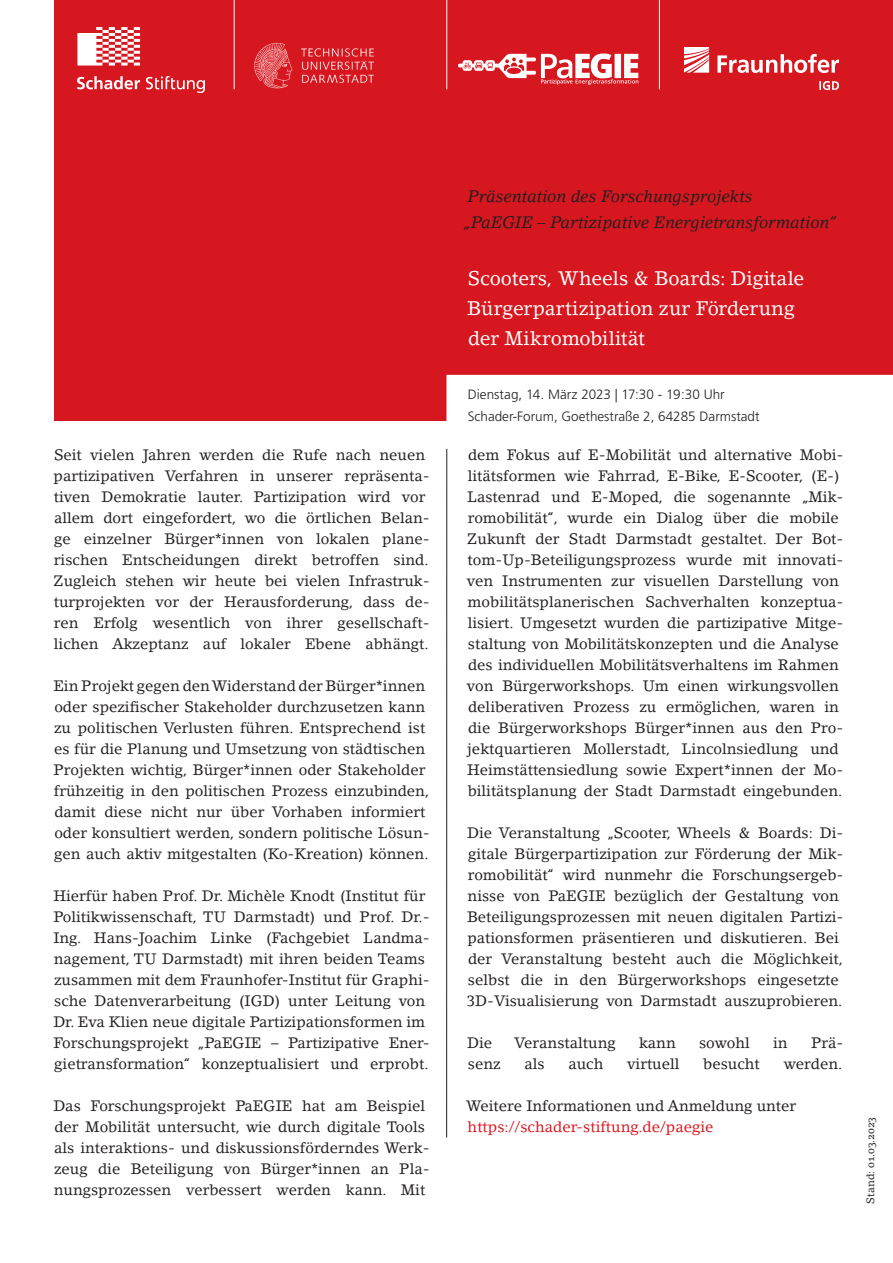
<style>
.page{position:relative;width:893px;height:1263px;background:#fff}
.page>*{position:absolute;margin:0;border:0;box-sizing:border-box;transform-origin:0 0}
.T1_Tagung_Subline{font:19.5px/30px "Lino Letter Std";color:#fff}
.T1_Tagung{font:italic 16.5px "Lino Letter Std";color:#231f20}
.t1{font:15px/21px "Lino Letter Std";color:#231f20}
.t2{font:15px "Lino Letter Std";color:#d7171f}
.T1_Tagung_Datum_Adre{font:300 13.5px "Frutiger";color:#231f20}
.t3{font:10.5px "Lino Letter Std";color:#231f20}
</style>
<div class="page">
<div style="left:54px;top:0;width:839px;height:421px;background:#d7171f"></div>
<img style="left:77px;top:28px;width:127px;height:65px">
<hr style="left:446px;top:449px;width:1px;height:688px;background:#231f20">
<hr style="left:234px;top:0;width:1px;height:89px;background:#fff">
<hr style="left:446px;top:0;width:1px;height:89px;background:#fff">
<img style="left:239px;top:33px;width:157px;height:65px">
<img style="left:459px;top:49px;width:180px;height:39px">
<hr style="left:659px;top:0;width:1px;height:89px;background:#fff">
<img style="left:685px;top:47px;width:154px;height:43px">
<p class="t1" style="left:53px;top:444px;width:378px">Seit vielen Jahren werden die Rufe nach neuen partizipativen Verfahren in unserer repräsenta&shy;tiven Demokratie lauter. Partizipation wird vor allem dort eingefordert, wo die örtlichen Belan&shy;ge einzelner Bürger*innen von lokalen plane&shy;rischen Entscheidungen direkt betroffen sind.<br>Zugleich stehen wir heute bei vielen Infrastruk&shy;turprojekten vor der Herausforderung, dass de&shy;ren Erfolg wesentlich von ihrer gesellschaft&shy;lichen Akzeptanz auf lokaler Ebene abhängt.</p>
<p class="t1" style="left:53px;top:675px;width:378px">Ein Projekt gegen den Widerstand der Bürger*innen oder spezifischer Stakeholder durchzusetzen kann zu politischen Verlusten führen. Entsprechend ist es für die Planung und Umsetzung von städtischen Projekten wichtig, Bürger*innen oder Stakeholder frühzeitig in den politischen Prozess einzubinden, damit diese nicht nur über Vorhaben informiert oder konsultiert werden, sondern politische Lösun&shy;gen auch aktiv mitgestalten (Ko-Kreation) können.</p>
<p class="t1" style="left:53px;top:885px;width:378px">Hierfür haben Prof. Dr. Michèle Knodt (Institut für Politikwissenschaft, TU Darmstadt) und Prof. Dr.- Ing. Hans-Joachim Linke (Fachgebiet Landma&shy;nagement, TU Darmstadt) mit ihren beiden Teams zusammen mit dem Fraunhofer-Institut für Graphi&shy;sche Datenverarbeitung (IGD) unter Leitung von Dr. Eva Klien neue digitale Partizipationsformen im Forschungsprojekt „PaEGIE – Partizipative Ener&shy;gietransformation“ konzeptualisiert und erprobt.</p>
<p class="t1" style="left:53px;top:1095px;width:378px">Das Forschungsprojekt PaEGIE hat am Beispiel der Mobilität untersucht, wie durch digitale Tools als interaktions- und diskussionsförderndes Werk&shy;zeug die Beteiligung von Bürger*innen an Pla&shy;nungsprozessen verbessert werden kann. Mit</p>
<p class="T1_Tagung" style="left:468px;top:186px;width:287px">Präsentation des Forschungsprojekts</p>
<p class="T1_Tagung" style="left:464px;top:212px;width:373px">„PaEGIE – Partizipative Energietransformation“</p>
<p class="T1_Tagung_Subline" style="left:467px;top:263px;width:339px">Scooters, Wheels &amp; Boards: Digitale<br>Bürgerpartizipation zur Förderung</p>
<p class="T1_Tagung_Subline" style="left:468px;top:323px;width:178px">der Mikromobilität</p>
<p class="T1_Tagung_Datum_Adre" style="left:468px;top:387px;width:258px">Dienstag, 14. März 2023 | 17:30 - 19:30 Uhr</p>
<p class="T1_Tagung_Datum_Adre" style="left:468px;top:409px;width:293px">Schader-Forum, Goethestraße 2, 64285 Darmstadt</p>
<p class="t1" style="left:467px;top:444px;width:378px">dem Fokus auf E-Mobilität und alternative Mobi&shy;litätsformen wie Fahrrad, E-Bike, E-Scooter, (E-)<br>Lastenrad und E-Moped, die sogenannte „Mik&shy;romobilität“, wurde ein Dialog über die mobile Zukunft der Stadt Darmstadt gestaltet. Der Bot&shy;tom-Up-Beteiligungsprozess wurde mit innovati&shy;ven Instrumenten zur visuellen Darstellung von mobilitätsplanerischen Sachverhalten konzeptua&shy;lisiert. Umgesetzt wurden die partizipative Mitge&shy;staltung von Mobilitätskonzepten und die Analyse des individuellen Mobilitätsverhaltens im Rahmen von Bürgerworkshops. Um einen wirkungsvollen deliberativen Prozess zu ermöglichen, waren in die Bürgerworkshops Bürger*innen aus den Pro&shy;jektquartieren Mollerstadt, Lincolnsiedlung und Heimstättensiedlung sowie Expert*innen der Mo&shy;bilitätsplanung der Stadt Darmstadt eingebunden.</p>
<p class="t1" style="left:467px;top:822px;width:378px">Die Veranstaltung „Scooter, Wheels &amp; Boards: Di&shy;gitale Bürgerpartizipation zur Förderung der Mik&shy;romobilität“ wird nunmehr die Forschungsergeb&shy;nisse von PaEGIE bezüglich der Gestaltung von Beteiligungsprozessen mit neuen digitalen Partizi&shy;pationsformen präsentieren und diskutieren. Bei der Veranstaltung besteht auch die Möglichkeit, selbst die in den Bürgerworkshops eingesetzte 3D-Visualisierung von Darmstadt auszuprobieren.</p>
<p class="t1" style="left:467px;top:1032px;width:27px">Die</p>
<p class="t1" style="left:514px;top:1032px;width:103px">Veranstaltung</p>
<p class="t1" style="left:639px;top:1032px;width:38px">kann</p>
<p class="t1" style="left:699px;top:1032px;width:52px">sowohl</p>
<p class="t1" style="left:773px;top:1032px;width:16px">in</p>
<p class="t1" style="left:811px;top:1032px;width:34px">Prä-</p>
<p class="t1" style="left:468px;top:1053px;width:34px">senz</p>
<p class="t1" style="left:524px;top:1053px;width:22px">als</p>
<p class="t1" style="left:568px;top:1053px;width:37px">auch</p>
<p class="t1" style="left:627px;top:1053px;width:54px">virtuell</p>
<p class="t1" style="left:703px;top:1053px;width:58px">besucht</p>
<p class="t1" style="left:784px;top:1053px;width:60px">werden.</p>
<p class="t1" style="left:466px;top:1095px;width:332px">Weitere Informationen und Anmeldung unter</p>
<p class="t2" style="left:468px;top:1117px;width:247px">https://schader-stiftung.de/paegie</p>
<p class="t3" style="left:864px;top:1203px;width:88px;rotate:-90deg">Stand: 01.03.2023</p>
</div>
